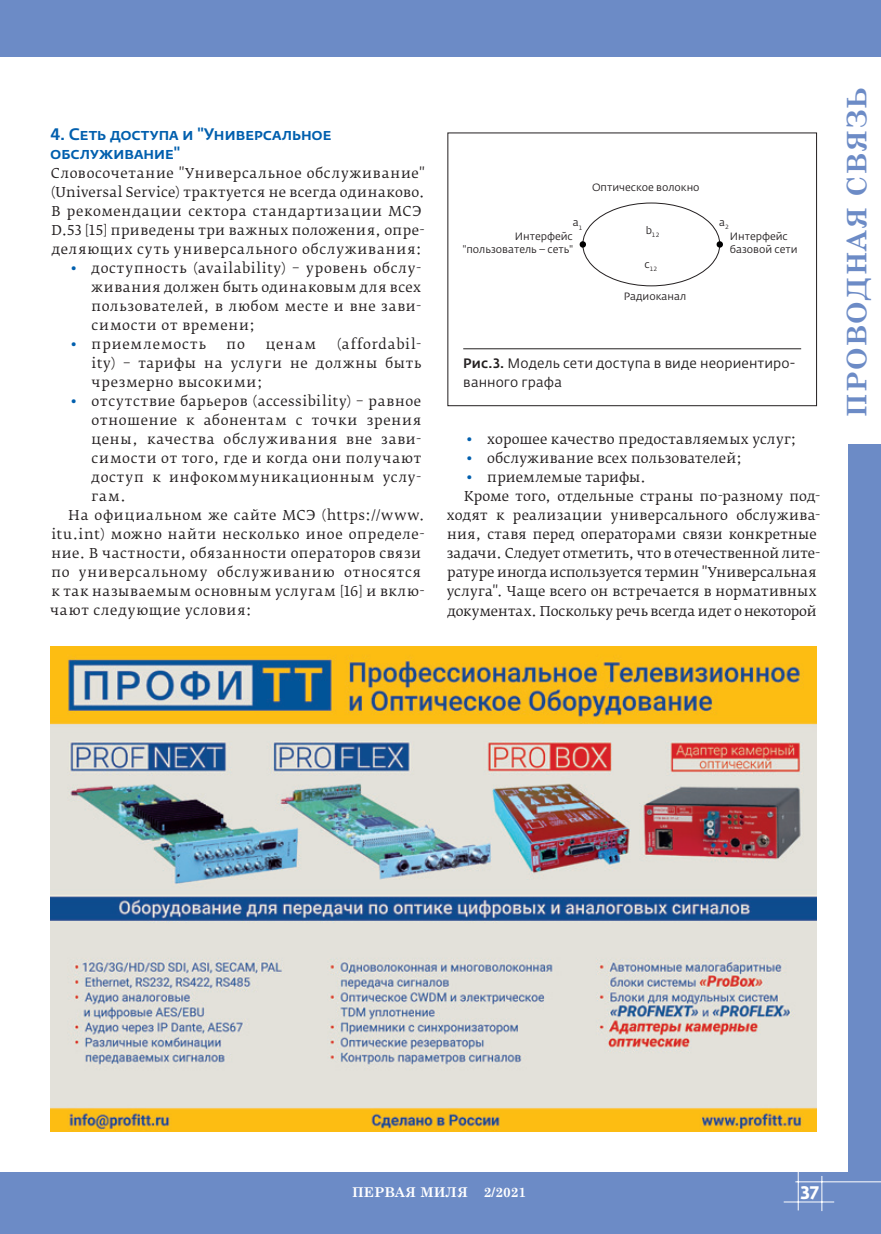
<style>
.page{position:relative;width:881px;height:1234px;background:#fff}
.page>*{position:absolute;margin:0;border:0;box-sizing:border-box;transform-origin:0 0}
.t1{font:700 27px "Century Schoolbook";letter-spacing:.05em;color:#6c8bc6}
.t2{font:700 18px "Fedra Sans Pro";color:#fff}
.t3{font:500 16.5px/19px "Fedra Sans Pro";letter-spacing:-.02em;color:#015fae}
.t4{font:13.5px/19px "Fedra Serif B Pro";letter-spacing:.035em;color:#231f20;text-align:justify}
.t5{font:13.5px "Fedra Serif B Pro";letter-spacing:.01em;color:#231f20}
.t6{font:13.5px "Fedra Serif B Pro";letter-spacing:.06em;color:#231f20}
.t7{font:13.5px "Fedra Serif B Pro";letter-spacing:-.005em;color:#231f20}
.t8{font:13.5px/19px "Fedra Sans Pro";letter-spacing:.01em;color:#231f20}
.t9{font:13.5px "Fedra Serif B Pro";letter-spacing:-.01em;color:#231f20}
.t10{font:13.5px "Fedra Serif B Pro";letter-spacing:.005em;color:#231f20}
.t11{font:13.5px "Fedra Serif B Pro";color:#231f20}
.t12{font:700 13.5px "Century Schoolbook";color:#fff}
.t13{font:13.5px "Fedra Serif B Pro";letter-spacing:.07em;color:#231f20}
.t14{font:10.5px/12.8px "Fedra Sans Pro";color:#231f20;text-align:right}
.t15{font:6.15px "Fedra Sans Pro";color:#231f20}
.s1{color:#015fae}
.s2{font-weight:500}
</style>
<div class="page">
<div style="left:0;top:0;width:880px;height:57px;background:#6c8bc6"></div>
<div style="left:0;top:1172px;width:880px;height:61px;background:#6c8bc6"></div>
<div style="left:847px;top:0;width:33px;height:1233px;background:#6c8bc6"></div>
<hr style="left:783px;top:1201px;width:50px;height:1px;background:#fff">
<hr style="left:797px;top:1171px;width:1px;height:39px;background:#fff">
<hr style="left:821px;top:1175px;width:1px;height:35px;background:#fff">
<hr style="left:795px;top:1181px;width:85px;height:1px;background:#fff">
<div style="left:846px;top:57px;width:34px;height:386px;background:#fff"></div>
<hr style="left:463px;top:348px;width:337px;height:1px;background:#231f20">
<svg style="left:579px;top:203px;width:143px;height:83px"></svg>
<img style="left:51px;top:646px;width:765px;height:484px">
<p class="t3" style="left:50px;top:124px;width:283px">4. Сеть доступа и "Универсальное обслуживание"</p>
<p class="t4" style="left:51px;top:163px;width:375px;text-align:left">Словосочетание "Универсальное обслуживание" (Universal Service) трактуется не всегда одинаково.<br>В рекомендации сектора стандартизации МСЭ D.53 [15] приведены три важных положения, опре&shy;деляющих суть универсального обслуживания:</p>
<p class="t4" style="left:92px;top:258px;width:331px;text-indent:-21px"><span class="s1">•</span> доступность (availability) – уровень обслу&shy;живания должен быть одинаковым для всех пользователей, в любом месте и вне зави&shy;симости от времени;</p>
<p class="t13" style="left:70px;top:336px;width:137px"><span class="s1">•</span> приемлемость</p>
<p class="t4" style="left:226px;top:334px;width:20px">по</p>
<p class="t4" style="left:266px;top:334px;width:52px">ценам</p>
<p class="t4" style="left:92px;top:334px;width:331px;text-indent:245px">(affordabil&shy;ity) – тарифы на услуги не должны быть чрезмерно высокими;</p>
<p class="t4" style="left:70px;top:392px;width:352px"><span class="s1">•</span> отсутствие барьеров (accessibility) – равное</p>
<p class="t4" style="left:92px;top:411px;width:331px">отношение к абонентам с точки зрения</p>
<p class="t6" style="left:92px;top:431px;width:331px">цены, качества обслуживания вне зави-</p>
<p class="t4" style="left:92px;top:449px;width:331px">симости от того, где и когда они получают</p>
<p class="t4" style="left:92px;top:468px;width:331px">доступ к инфокоммуникационным услу-</p>
<p class="t4" style="left:92px;top:487px;width:36px">гам.</p>
<p class="t4" style="left:68px;top:506px;width:358px">На официальном же сайте МСЭ (https://www.</p>
<p class="t4" style="left:51px;top:525px;width:374px">itu.int) можно найти несколько иное определе-</p>
<p class="t4" style="left:51px;top:544px;width:371px">ние. В частности, обязанности операторов связи</p>
<p class="t6" style="left:51px;top:564px;width:371px">по универсальному обслуживанию относятся</p>
<p class="t4" style="left:51px;top:582px;width:374px">к так называемым основным услугам [16] и вклю-</p>
<p class="t6" style="left:50px;top:602px;width:203px">чают следующие условия:</p>
<p class="t14" style="left:591px;top:181px;width:109px">Оптическое волокно</p>
<p class="t14" style="left:572px;top:216px;width:11px">a<sub>1</sub></p>
<p class="t14" style="left:718px;top:215px;width:11px">a<sub>2</sub></p>
<p class="t15" style="left:645px;top:231px;width:15px"><sup>b</sup>12</p>
<p class="t15" style="left:644px;top:265px;width:14px"><sup>c</sup>12</p>
<p class="t14" style="left:463px;top:230px;width:111px">Интерфейс "пользователь – сеть"</p>
<p class="t14" style="left:729px;top:230px;width:69px;text-align:left">Интерфейс базовой сети</p>
<p class="t14" style="left:623px;top:290px;width:64px">Радиоканал</p>
<p class="t8" style="left:463px;top:353px;width:333px"><span class="s2">Рис.3.</span> Модель сети доступа в виде неориентиро&shy;ванного графа</p>
<p class="t4" style="left:466px;top:430px;width:332px"><span class="s1">•</span> хорошее качество предоставляемых услуг;</p>
<p class="t5" style="left:466px;top:450px;width:277px"><span class="s1">•</span> обслуживание всех пользователей;</p>
<p class="t11" style="left:466px;top:469px;width:181px"><span class="s1">•</span> приемлемые тарифы.</p>
<p class="t10" style="left:464px;top:488px;width:357px">Кроме того, отдельные страны по-разному под-</p>
<p class="t4" style="left:446px;top:506px;width:375px">ходят к реализации универсального обслужива-</p>
<p class="t5" style="left:447px;top:526px;width:371px">ния, ставя перед операторами связи конкретные</p>
<p class="t7" style="left:446px;top:545px;width:375px">задачи. Следует отметить, что в отечественной лите-</p>
<p class="t7" style="left:447px;top:564px;width:371px">ратуре иногда используется термин "Универсальная</p>
<p class="t5" style="left:446px;top:583px;width:371px">услуга". Чаще всего он встречается в нормативных</p>
<p class="t9" style="left:447px;top:602px;width:371px">документах. Поскольку речь всегда идет о некоторой</p>
<h1 class="t1" style="left:835px;top:416px;width:331px;rotate:-90deg">Проводная связь</h1>
<p class="t12" style="left:352px;top:1181px;width:176px">ПЕРВАЯ МИЛЯ 2/2021</p>
<h2 class="t2" style="left:800px;top:1180px;width:20px">37</h2>
</div>
